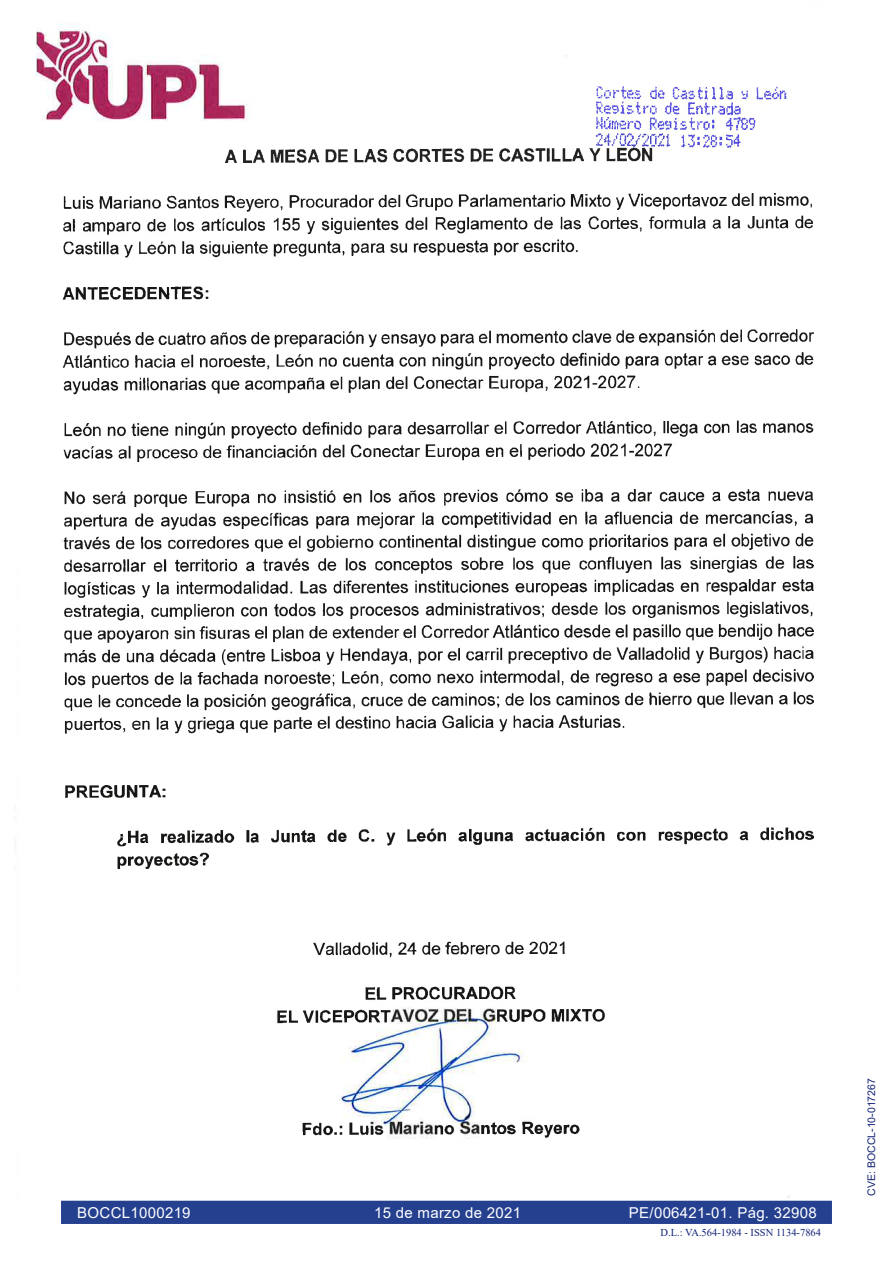
<style>
.page{position:relative;width:893px;height:1263px;background:#fff}
.page>*{position:absolute;margin:0;border:0;box-sizing:border-box;transform-origin:0 0}
.E_CVE{font:15px "Arial";letter-spacing:.02em;color:#fff}
.t1{font:10.5px "Times New Roman";color:#132477}
.t2{font:10.5px "Arial";color:#132477}
</style>
<div class="page">
<div style="left:60px;top:1200px;width:773px;height:25px;background:#25408f"></div>
<div style="left:60px;top:1199px;width:773px;height:26px;border:2px solid #fff"></div>
<img style="left:36px;top:24px;width:797px;height:1176px">
<img style="left:595px;top:86px;width:192px;height:62px">
<img style="left:226px;top:133px;width:446px;height:30px">
<img style="left:61px;top:193px;width:753px;height:944px">
<p class="E_CVE" style="left:77px;top:1202px;width:115px">BOCCL1000219</p>
<p class="E_CVE" style="left:374px;top:1202px;width:149px">15 de marzo de 2021</p>
<p class="E_CVE" style="left:629px;top:1202px;width:189px">PE/006421-01. Pág. 32908</p>
<p class="t1" style="left:661px;top:1225px;width:162px">D.L.: VA.564-1984 - ISSN 1134-7864</p>
<p class="t2" style="left:864px;top:1195px;width:119px;rotate:-90deg">CVE: BOCCL-10-017267</p>
</div>
